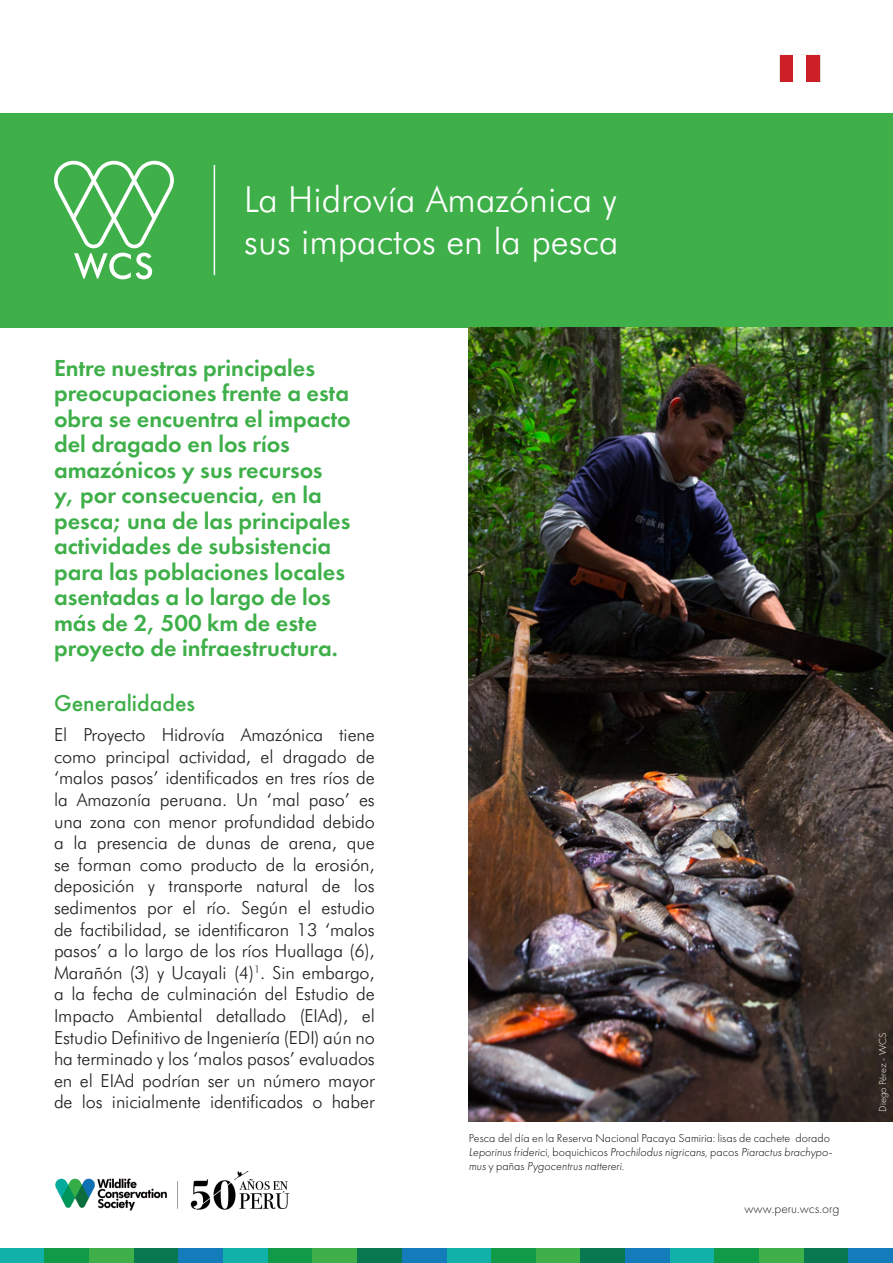
<style>
.page{position:relative;width:893px;height:1263px;background:#fff}
.page>*{position:absolute;margin:0;border:0;box-sizing:border-box;transform-origin:0 0}
.t1{font:300 36px/42px "Futura BT";color:#fff}
.t2{font:24px/25.5px "Futura New Demi";color:#3eaf49}
.t3{font:500 21px "Futura";color:#3eaf49}
.t4{font:300 18px/21.6px "Futura BT";letter-spacing:-.005em;color:#231f20;text-align:justify}
.t5{font:300 13.5px "Futura New";color:#231f20}
.TABLA{font:300 12px/14.4px "Futura PT";letter-spacing:.005em;color:#000}
.t6{font:300 10.5px "Futura PT";color:#fff}
.s1{font-style:italic}
</style>
<div class="page">
<div style="left:0;top:1248px;width:45px;height:15px;background:#11b1aa"></div>
<div style="left:446px;top:1248px;width:45px;height:15px;background:#11b1aa"></div>
<div style="left:223px;top:1248px;width:45px;height:15px;background:#11b1aa"></div>
<div style="left:670px;top:1248px;width:44px;height:15px;background:#11b1aa"></div>
<div style="left:45px;top:1248px;width:44px;height:15px;background:#119a48"></div>
<div style="left:491px;top:1248px;width:45px;height:15px;background:#119a48"></div>
<div style="left:268px;top:1248px;width:45px;height:15px;background:#119a48"></div>
<div style="left:714px;top:1248px;width:45px;height:15px;background:#119a48"></div>
<div style="left:89px;top:1248px;width:45px;height:15px;background:#3eaf49"></div>
<div style="left:536px;top:1248px;width:44px;height:15px;background:#3eaf49"></div>
<div style="left:313px;top:1248px;width:44px;height:15px;background:#3eaf49"></div>
<div style="left:759px;top:1248px;width:45px;height:15px;background:#3eaf49"></div>
<div style="left:134px;top:1248px;width:45px;height:15px;background:#087851"></div>
<div style="left:580px;top:1248px;width:45px;height:15px;background:#087851"></div>
<div style="left:357px;top:1248px;width:45px;height:15px;background:#087851"></div>
<div style="left:804px;top:1248px;width:44px;height:15px;background:#087851"></div>
<div style="left:179px;top:1248px;width:44px;height:15px;background:#157cbc"></div>
<div style="left:625px;top:1248px;width:45px;height:15px;background:#157cbc"></div>
<div style="left:402px;top:1248px;width:44px;height:15px;background:#157cbc"></div>
<div style="left:848px;top:1248px;width:45px;height:15px;background:#157cbc"></div>
<div style="left:0;top:113px;width:893px;height:214px;background:#3eaf49"></div>
<svg style="left:54px;top:161px;width:120px;height:118px"></svg>
<hr style="left:214px;top:165px;width:1px;height:110px;background:#fff">
<div style="left:780px;top:55px;width:13px;height:27px;background:#cd2026"></div>
<div style="left:807px;top:55px;width:13px;height:27px;background:#cd2026"></div>
<img style="left:55px;top:1171px;width:234px;height:40px">
<img style="left:469px;top:327px;width:424px;height:794px">
<p class="t1" style="left:244px;top:178px;width:376px">La Hidrovía Amazónica y sus impactos en la pesca</p>
<p class="t2" style="left:54px;top:354px;width:298px">Entre nuestras principales preocupaciones frente a esta obra se encuentra el impacto del dragado en los ríos amazónicos y sus recursos<br>y, por consecuencia, en la pesca; una de las principales actividades de subsistencia para las poblaciones locales asentadas a lo largo de los más de 2, 500 km de este proyecto de infraestructura.</p>
<p class="t3" style="left:54px;top:689px;width:143px">Generalidades</p>
<p class="t4" style="left:54px;top:724px;width:322px">El Proyecto Hidrovía Amazónica tiene como principal actividad, el dragado de ‘malos pasos’ identificados en tres ríos de la Amazonía peruana. Un ‘mal paso’ es una zona con menor profundidad debido a la presencia de dunas de arena, que se forman como producto de la erosión, deposición y transporte natural de los sedimentos por el río. Según el estudio de factibilidad, se identificaron 13 ‘malos pasos’ a lo largo de los ríos Huallaga (6), Marañón (3) y Ucayali (4)<sup>1</sup>. Sin embargo, a la fecha de culminación del Estudio de Impacto Ambiental detallado (EIAd), el Estudio Definitivo de Ingeniería (EDI) aún no ha terminado y los ‘malos pasos’ evaluados en el EIAd podrían ser un número mayor de los inicialmente identificados o haber</p>
<p class="TABLA" style="left:469px;top:1130px;width:365px">Pesca del día en la Reserva Nacional Pacaya Samiria: lisas de cachete dorado<br><span class="s1">Leporinus frideric</span>i, boquichicos <span class="s1">Prochilodus nigricans,</span> pacos <span class="s1">Piaractus brachypo&shy;mus</span> y pañas <span class="s1">Pygocentrus nattereri.</span></p>
<p class="t5" style="left:744px;top:1201px;width:97px">www.peru.wcs.org</p>
<p class="t6" style="left:877px;top:1112px;width:81px;rotate:-90deg">Diego Pérez - WCS</p>
</div>
